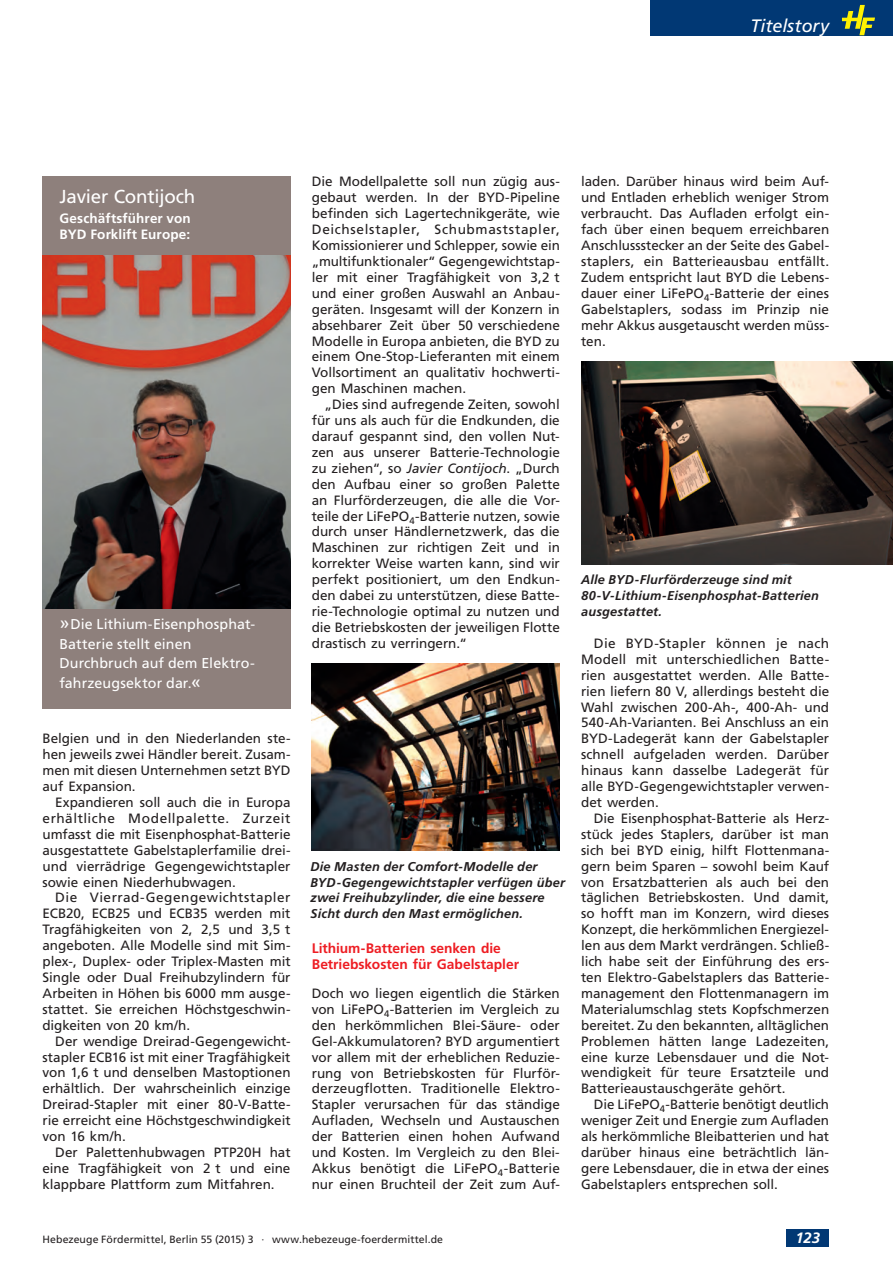
<style>
.page{position:relative;width:893px;height:1276px;background:#fff}
.page>*{position:absolute;margin:0;border:0;box-sizing:border-box;transform-origin:0 0}
.t1{font:18.75px "Frutiger LT Std";letter-spacing:-.01em;color:#fff}
.t2{font:italic 18px "Frutiger LT Std";color:#fff}
.t3{font:italic 700 15px "Frutiger LT Std";color:#fff}
.t4{font:14.25px/19.5px "Frutiger LT Std";letter-spacing:.005em;color:#fff}
.t5{font:700 13.8px/15.9px "Frutiger LT Std";color:#ee1d23}
.t6{font:13.5px/15.9px "Frutiger LT Std";letter-spacing:-.005em;color:#231f20;text-align:justify}
.t7{font:700 13.5px/16.5px "Frutiger LT Std";letter-spacing:.01em;color:#fff}
.t8{font:italic 700 12.75px/15.9px "Frutiger LT Std";letter-spacing:.015em;color:#231f20}
.t9{font:10.5px "Frutiger LT Std";letter-spacing:.01em;color:#231f20}
.s1{font-size:18px}
.s2{font-style:italic}
</style>
<div class="page">
<div style="left:651px;top:0;width:242px;height:36px;background:#013874"></div>
<svg style="left:842px;top:5px;width:33px;height:30px"></svg>
<div style="left:787px;top:1229px;width:42px;height:17px;background:#013874"></div>
<div style="left:43px;top:176px;width:248px;height:533px;background:#8e807c"></div>
<img style="left:43px;top:255px;width:248px;height:353px">
<img style="left:312px;top:664px;width:248px;height:187px">
<img style="left:581px;top:361px;width:312px;height:203px">
<h2 class="t2" style="left:750px;top:15px;width:80px">Titelstory</h2>
<h1 class="t1" style="left:60px;top:186px;width:137px">Javier Contijoch</h1>
<p class="t7" style="left:60px;top:210px;width:133px">Geschäftsführer von<br>BYD Forklift Europe:</p>
<p class="t4" style="left:60px;top:615px;width:197px"><span class="s1">»</span>Die Lithium-Eisenphosphat-<br>Batterie stellt einen<br>Durchbruch auf dem Elektro&shy;fahrzeugsektor dar.<span class="s1">«</span></p>
<p class="t6" style="left:43px;top:731px;width:250px">Belgien und in den Niederlanden ste&shy;hen jeweils zwei Händler bereit. Zusam&shy;men mit diesen Unternehmen setzt BYD auf Expansion.</p>
<p class="t6" style="left:43px;top:794px;width:250px;text-indent:13px">Expandieren soll auch die in Europa erhältliche Modellpalette. Zurzeit umfasst die mit Eisenphosphat-Batterie ausgestattete Gabelstaplerfamilie drei&shy;und vierrädrige Gegengewichtstapler sowie einen Niederhubwagen.</p>
<p class="t6" style="left:43px;top:890px;width:250px;text-indent:13px">Die Vierrad-Gegengewichtstapler ECB20, ECB25 und ECB35 werden mit Tragfähigkeiten von 2, 2,5 und 3,5 t angeboten. Alle Modelle sind mit Sim&shy;plex-, Duplex- oder Triplex-Masten mit Single oder Dual Freihubzylindern für Arbeiten in Höhen bis 6000 mm ausge&shy;stattet. Sie erreichen Höchstgeschwin&shy;digkeiten von 20 km/h.</p>
<p class="t6" style="left:43px;top:1033px;width:250px;text-indent:13px">Der wendige Dreirad-Gegengewicht&shy;stapler ECB16 ist mit einer Tragfähigkeit von 1,6 t und denselben Mastoptionen erhältlich. Der wahrscheinlich einzige Dreirad-Stapler mit einer 80-V-Batte&shy;rie erreicht eine Höchstgeschwindigkeit von 16 km/h.</p>
<p class="t6" style="left:43px;top:1144px;width:250px;text-indent:13px">Der Palettenhubwagen PTP20H hat eine Tragfähigkeit von 2 t und eine klapp bare Plattform zum Mitfahren.</p>
<p class="t6" style="left:312px;top:174px;width:250px">Die Modellpalette soll nun zügig aus&shy;gebaut werden. In der BYD-Pipeline befinden sich Lagertechnik geräte, wie Deichselstapler, Schubmaststapler, Komissio nierer und Schlepper, sowie ein „multifunktionaler“ Gegengewichtstap&shy;ler mit einer Tragfähigkeit von 3,2 t und einer großen Auswahl an Anbau&shy;geräten. Insgesamt will der Konzern in absehbarer Zeit über 50 verschiedene Modelle in Europa anbieten, die BYD zu einem One-Stop-Lieferanten mit einem Vollsortiment an qualitativ hochwerti&shy;gen Maschinen machen.</p>
<p class="t6" style="left:312px;top:396px;width:250px;text-indent:13px">„Dies sind aufregende Zeiten, sowohl für uns als auch für die Endkunden, die darauf gespannt sind, den vollen Nut&shy;zen aus unserer Batterie-Technologie zu ziehen“, so <span class="s2">Javier Contijoch</span>. „Durch den Aufbau einer so großen Palette an Flurförderzeugen, die alle die Vor&shy;teile der LiFePO<sub>4</sub>-Batterie nutzen, sowie durch unser Händlernetzwerk, das die Maschinen zur richtigen Zeit und in korrekter Weise warten kann, sind wir perfekt positioniert, um den Endkun&shy;den dabei zu unterstützen, diese Batte&shy;rie-Technologie optimal zu nutzen und die Betriebskosten der jeweiligen Flotte drastisch zu verringern.“</p>
<p class="t8" style="left:310px;top:858px;width:256px">Die Masten der Comfort-Modelle der BYD-Gegengewichtstapler verfügen über zwei Freihubzylinder, die eine bessere Sicht durch den Mast ermöglichen.</p>
<p class="t5" style="left:312px;top:940px;width:209px">Lithium-Batterien senken die<br>Betriebskosten für Gabelstapler</p>
<p class="t6" style="left:312px;top:985px;width:250px">Doch wo liegen eigentlich die Stärken von LiFePO<sub>4</sub>-Batterien im Vergleich zu den herkömmlichen Blei-Säure- oder Gel-Akkumulatoren? BYD argumentiert vor allem mit der erheblichen Reduzie&shy;rung von Betriebskosten für Flurför&shy;derzeugflotten. Traditionelle Elektro-Stapler verursachen für das ständige Aufladen, Wechseln und Austauschen der Batterien einen hohen Aufwand und Kosten. Im Vergleich zu den Blei-Akkus benötigt die LiFePO<sub>4</sub>-Batterie nur einen Bruchteil der Zeit zum Auf-</p>
<p class="t6" style="left:581px;top:174px;width:250px">laden. Da rüber hinaus wird beim Auf&shy;und Entladen erheblich weniger Strom verbraucht. Das Aufladen erfolgt ein&shy;fach über einen bequem erreich baren Anschlussstecker an der Seite des Gabel&shy;staplers, ein Batterieausbau entfällt.<br>Zudem entspricht laut BYD die Lebens&shy;dauer einer LiFePO<sub>4</sub>-Batterie der eines Gabelstaplers, sodass im Prinzip nie mehr Akkus ausgetauscht werden müss&shy;ten.</p>
<p class="t8" style="left:581px;top:572px;width:239px">Alle BYD-Flurförderzeuge sind mit<br>80-V-Lithium-Eisenphosphat-Batterien ausgestattet.</p>
<p class="t6" style="left:581px;top:635px;width:250px;text-indent:13px">Die BYD-Stapler können je nach Modell mit unterschiedlichen Batte&shy;rien ausgestattet werden. Alle Batte&shy;rien liefern 80 V, allerdings besteht die Wahl zwischen 200-Ah-, 400-Ah- und 540-Ah-Varianten. Bei Anschluss an ein BYD-Ladegerät kann der Gabelstapler schnell aufgeladen werden. Da rüber hinaus kann dasselbe Ladegerät für alle BYD-Gegengewichtstapler verwen&shy;det werden.</p>
<p class="t6" style="left:581px;top:810px;width:250px;text-indent:13px">Die Eisenphosphat-Batterie als Herz&shy;stück jedes Staplers, darüber ist man sich bei BYD einig, hilft Flottenmana&shy;gern beim Sparen – sowohl beim Kauf von Ersatzbatterien als auch bei den täglichen Betriebskosten. Und damit, so hofft man im Konzern, wird dieses Konzept, die herkömmlichen Energiezel&shy;len aus dem Markt verdrängen. Schließ&shy;lich habe seit der Einführung des ers&shy;ten Elektro-Gabelstaplers das Batterie&shy;management den Flottenmanagern im Materialumschlag stets Kopfschmerzen bereitet. Zu den bekannten, alltäg lichen Problemen hätten lange Ladezeiten, eine kurze Lebensdauer und die Not&shy;wendigkeit für teure Ersatzteile und Batterieaustauschgeräte gehört.</p>
<p class="t6" style="left:581px;top:1096px;width:250px;text-indent:13px">Die LiFePO<sub>4</sub>-Batterie benötigt deutlich weniger Zeit und Energie zum Aufladen als herkömmliche Bleibatterien und hat darüber hinaus eine beträchtlich län&shy;gere Lebensdauer, die in etwa der eines Gabelstaplers entsprechen soll.</p>
<p class="t9" style="left:43px;top:1232px;width:402px">Hebezeuge Fördermittel, Berlin 55 (2015) 3 · www.hebezeuge-foerdermittel.de</p>
<p class="t3" style="left:796px;top:1229px;width:26px">123</p>
</div>
